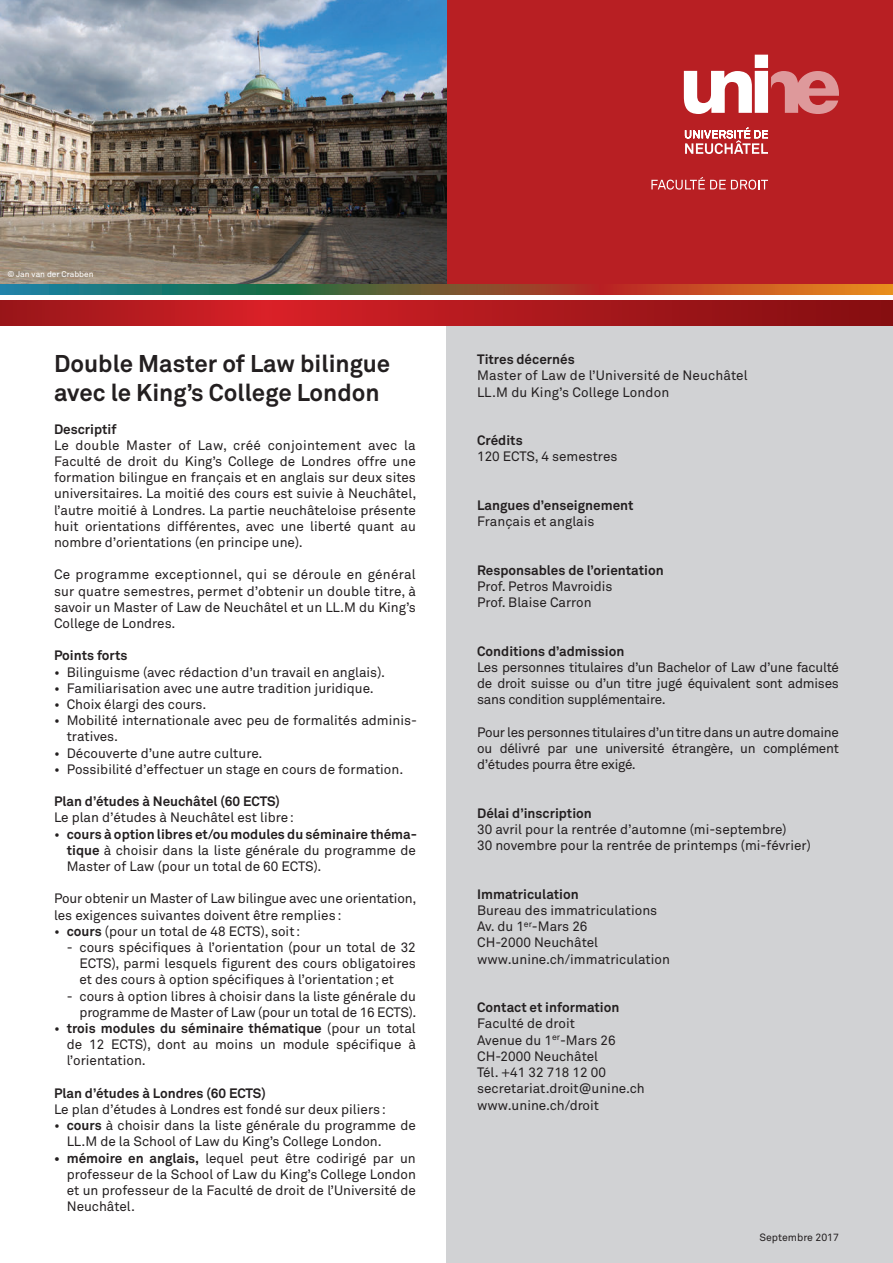
<style>
.page{position:relative;width:893px;height:1263px;background:#fff}
.page>*{position:absolute;margin:0;border:0;box-sizing:border-box;transform-origin:0 0}
.t1{font:700 24px/28.8px "Akkurat";color:#231f20}
.t2{font:13.5px/16.2px "Akkurat";color:#231f20;text-align:justify}
.t3{font:700 13.5px "Akkurat";color:#231f20}
.t4{font:10.5px "Akkurat";color:#231f20}
.t5{font:8.25px "Akkurat";color:#fff}
.s1{font-weight:700}
</style>
<div class="page">
<div style="left:118px;top:0;width:775px;height:288px;background:#b81f23"></div>
<img style="left:0;top:0;width:446px;height:284px">
<div style="left:446px;top:312px;width:447px;height:951px;background:#d1d2d4"></div>
<svg style="left:0;top:284px;width:293px;height:10px;background:#197673"></svg>
<svg style="left:293px;top:284px;width:306px;height:10px;background:#745130"></svg>
<svg style="left:599px;top:284px;width:294px;height:10px;background:#cf5b21"></svg>
<svg style="left:0;top:300px;width:893px;height:26px;background:#ad181c"></svg>
<svg style="left:685px;top:127px;width:83px;height:27px"></svg>
<svg style="left:651px;top:177px;width:117px;height:13px"></svg>
<svg style="left:684px;top:55px;width:155px;height:59px"></svg>
<p class="t5" style="left:7px;top:269px;width:88px">© Jan van der Crabben</p>
<h1 class="t1" style="left:54px;top:350px;width:338px">Double Master of Law bilingue avec le King’s College London</h1>
<p class="t3" style="left:54px;top:420px;width:64px">Descriptif</p>
<p class="t2" style="left:54px;top:437px;width:364px">Le double Master of Law, créé conjointement avec la Faculté de droit du King’s College de Londres offre une formation bilingue en français et en anglais sur deux sites universitaires. La moitié des cours est suivie à Neuchâtel, l’autre moitié à Londres. La partie neuchâteloise présente huit orientations différentes, avec une liberté quant au nombre d’orientations (en principe une).</p>
<p class="t2" style="left:54px;top:567px;width:363px">Ce programme exceptionnel, qui se déroule en général sur quatre semestres, permet d’obtenir un double titre, à savoir un Master of Law de Neuchâtel et un LL.M du King’s College de Londres.</p>
<p class="t3" style="left:54px;top:647px;width:75px">Points forts</p>
<p class="t2" style="left:54px;top:664px;width:333px">• Bilinguisme (avec rédaction d’un travail en anglais).</p>
<p class="t2" style="left:54px;top:680px;width:321px">• Familiarisation avec une autre tradition juridique.</p>
<p class="t2" style="left:54px;top:696px;width:154px">• Choix élargi des cours.</p>
<p class="t2" style="left:67px;top:713px;width:352px;text-indent:-13px">• Mobilité internationale avec peu de formalités adminis&shy;tratives.</p>
<p class="t2" style="left:54px;top:745px;width:210px">• Découverte d’une autre culture.</p>
<p class="t2" style="left:54px;top:761px;width:351px">• Possibilité d’effectuer un stage en cours de formation.</p>
<p class="t3" style="left:54px;top:793px;width:227px">Plan d’études à Neuchâtel (60 ECTS)</p>
<p class="t2" style="left:54px;top:810px;width:242px">Le plan d’études à Neuchâtel est libre:</p>
<p class="t2" style="left:67px;top:826px;width:352px;text-indent:-13px">• <span class="s1">cours à option libres et/ou modules du séminaire théma&shy;tique</span> à choisir dans la liste générale du programme de Master of Law (pour un total de 60 ECTS).</p>
<p class="t2" style="left:54px;top:891px;width:364px">Pour obtenir un Master of Law bilingue avec une orientation, les exigences suivantes doivent être remplies:</p>
<p class="t2" style="left:54px;top:923px;width:248px">• <span class="s1">cours</span> (pour un total de 48 ECTS), soit:</p>
<p class="t2" style="left:80px;top:939px;width:338px;text-indent:-13px">- cours spécifiques à l’orientation (pour un total de 32<br>ECTS), parmi lesquels figurent des cours obligatoires et des cours à option spécifiques à l’orientation; et</p>
<p class="t2" style="left:67px;top:988px;width:351px;text-align:right">- cours à option libres à choisir dans la liste générale du programme de Master of Law (pour un total de 16 ECTS).</p>
<p class="t2" style="left:67px;top:1020px;width:351px;text-indent:-13px">• <span class="s1">trois modules du séminaire thématique</span> (pour un total de 12 ECTS), dont au moins un module spécifique à l’orientation.</p>
<p class="t3" style="left:54px;top:1084px;width:213px">Plan d’études à Londres (60 ECTS)</p>
<p class="t2" style="left:54px;top:1101px;width:333px">Le plan d’études à Londres est fondé sur deux piliers:</p>
<p class="t2" style="left:67px;top:1118px;width:351px;text-indent:-13px">• <span class="s1">cours</span> à choisir dans la liste générale du programme de<br>LL.M de la School of Law du King’s College London.</p>
<p class="t2" style="left:67px;top:1150px;width:351px;text-indent:-13px"><span class="s1">• mémoire en anglais,</span> lequel peut être codirigé par un professeur de la School of Law du King’s College London et un professeur de la Faculté de droit de l’Université de Neuchâtel.</p>
<p class="t3" style="left:477px;top:351px;width:99px">Titres décernés</p>
<p class="t2" style="left:477px;top:368px;width:272px">Master of Law de l’Université de Neuchâtel<br>LL.M du King’s College London</p>
<p class="t3" style="left:477px;top:432px;width:47px">Crédits</p>
<p class="t2" style="left:477px;top:449px;width:142px">120 ECTS, 4 semestres</p>
<p class="t3" style="left:477px;top:497px;width:158px">Langues d’enseignement</p>
<p class="t2" style="left:477px;top:514px;width:119px">Français et anglais</p>
<p class="t3" style="left:477px;top:561px;width:188px">Responsables de l’orientation</p>
<p class="t2" style="left:477px;top:579px;width:137px">Prof. Petros Mavroidis<br>Prof. Blaise Carron</p>
<p class="t3" style="left:477px;top:642px;width:149px">Conditions d’admission</p>
<p class="t2" style="left:477px;top:660px;width:363px">Les personnes titulaires d’un Bachelor of Law d’une faculté de droit suisse ou d’un titre jugé équivalent sont admises sans condition supplémentaire.</p>
<p class="t2" style="left:477px;top:724px;width:363px">Pour les personnes titulaires d’un titre dans un autre domaine ou délivré par une université étrangère, un complément d’études pourra être exigé.</p>
<p class="t3" style="left:477px;top:804px;width:116px">Délai d’inscription</p>
<p class="t2" style="left:477px;top:822px;width:335px">30 avril pour la rentrée d’automne (mi-septembre)<br>30 novembre pour la rentrée de printemps (mi-février)</p>
<p class="t3" style="left:477px;top:885px;width:103px">Immatriculation</p>
<p class="t2" style="left:477px;top:903px;width:194px;text-align:left">Bureau des immatriculations<br>Av. du 1<sup>er</sup>-Mars 26<br>CH-2000 Neuchâtel www.unine.ch/immatriculation</p>
<p class="t3" style="left:477px;top:999px;width:144px">Contact et information</p>
<p class="t2" style="left:477px;top:1016px;width:169px;text-align:left">Faculté de droit<br>Avenue du 1<sup>er</sup>-Mars 26<br>CH-2000 Neuchâtel<br>Tél. +41 32 718 12 00 secretariat.droit@unine.ch www.unine.ch/droit</p>
<p class="t4" style="left:759px;top:1231px;width:81px">Septembre 2017</p>
</div>
